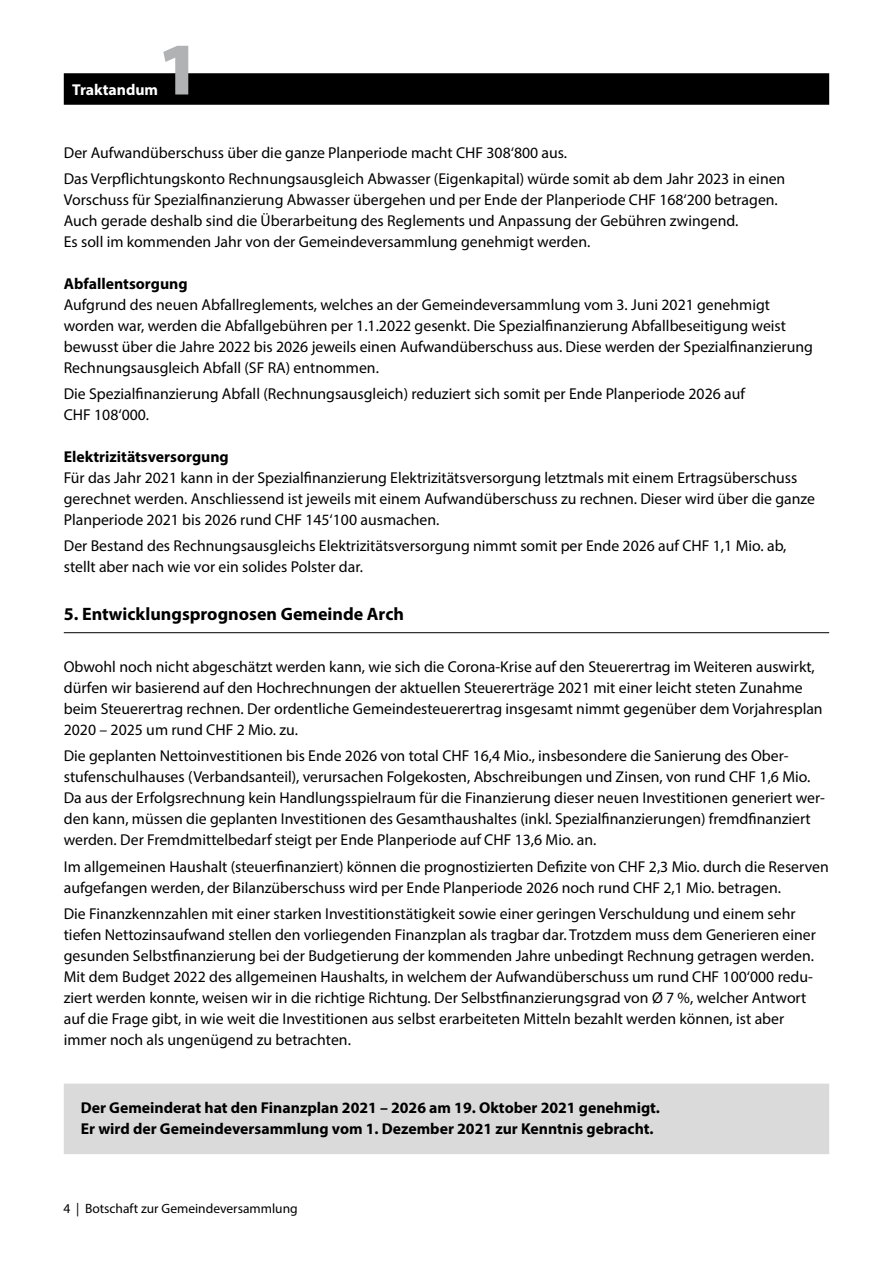
<style>
.page{position:relative;width:893px;height:1263px;background:#fff}
.page>*{position:absolute;margin:0;border:0;box-sizing:border-box;transform-origin:0 0}
.t1{font:900 75px "Myriad Pro";color:#b1b2b3}
.t2{font:700 18px "Myriad Pro";color:#000}
.t3{font:15.75px/21px "Myriad Pro";color:#000}
.t4{font:700 15.75px/21px "Myriad Pro";color:#000}
.t5{font:700 15.75px "Myriad Pro";color:#fff}
.t6{font:13.5px "Myriad Pro";color:#000}
</style>
<div class="page">
<div style="left:64px;top:73px;width:765px;height:32px;background:#000"></div>
<hr style="left:64px;top:632px;width:765px;height:1px;background:#000">
<div style="left:64px;top:1083px;width:765px;height:71px;background:#dadada"></div>
<h1 class="t1" style="left:158px;top:19px;width:44px">1</h1>
<p class="t5" style="left:72px;top:79px;width:87px">Traktandum</p>
<p class="t3" style="left:64px;top:139px;width:723px;line-height:26.2px">Der Aufwandüberschuss über die ganze Planperiode macht CHF 308‘800 aus.<br>Das Verpflichtungskonto Rechnungsausgleich Abwasser (Eigenkapital) würde somit ab dem Jahr 2023 in einen</p>
<p class="t3" style="left:64px;top:189px;width:716px">Vorschuss für Spezialfinanzierung Abwasser übergehen und per Ende der Planperiode CHF 168‘200 betragen.<br>Auch gerade deshalb sind die Überarbeitung des Reglements und Anpassung der Gebühren zwingend.<br>Es soll im kommenden Jahr von der Gemeindeversammlung genehmigt werden.</p>
<p class="t4" style="left:64px;top:272px;width:125px">Abfallentsorgung</p>
<p class="t3" style="left:64px;top:294px;width:751px">Aufgrund des neuen Abfallreglements, welches an der Gemeindeversammlung vom 3. Juni 2021 genehmigt worden war, werden die Abfallgebühren per 1.1.2022 gesenkt. Die Spezialfinanzierung Abfallbeseitigung weist bewusst über die Jahre 2022 bis 2026 jeweils einen Aufwandüberschuss aus. Diese werden der Spezialfinanzierung Rechnungsausgleich Abfall (SF RA) entnommen.</p>
<p class="t3" style="left:64px;top:383px;width:683px">Die Spezialfinanzierung Abfall (Rechnungsausgleich) reduziert sich somit per Ende Planperiode 2026 auf<br>CHF 108‘000.</p>
<p class="t4" style="left:64px;top:446px;width:167px">Elektrizitätsversorgung</p>
<p class="t3" style="left:64px;top:467px;width:753px">Für das Jahr 2021 kann in der Spezialfinanzierung Elektrizitätsversorgung letztmals mit einem Ertragsüberschuss gerechnet werden. Anschliessend ist jeweils mit einem Aufwandüberschuss zu rechnen. Dieser wird über die ganze<br>Planperiode 2021 bis 2026 rund CHF 145‘100 ausmachen.</p>
<p class="t3" style="left:64px;top:535px;width:724px">Der Bestand des Rechnungsausgleichs Elektrizitätsversorgung nimmt somit per Ende 2026 auf CHF 1,1 Mio. ab, stellt aber nach wie vor ein solides Polster dar.</p>
<p class="t2" style="left:64px;top:602px;width:342px">5. Entwicklungsprognosen Gemeinde Arch</p>
<p class="t3" style="left:64px;top:656px;width:760px">Obwohl noch nicht abgeschätzt werden kann, wie sich die Corona-Krise auf den Steuerertrag im Weiteren auswirkt, dürfen wir basierend auf den Hochrechnungen der aktuellen Steuererträge 2021 mit einer leicht steten Zunahme beim Steuerertrag rechnen. Der ordentliche Gemeindesteuerertrag insgesamt nimmt gegenüber dem Vorjahresplan 2020 – 2025 um rund CHF 2 Mio. zu.</p>
<p class="t3" style="left:64px;top:745px;width:763px">Die geplanten Nettoinvestitionen bis Ende 2026 von total CHF 16,4 Mio., insbesondere die Sanierung des Ober&shy;stufenschulhauses (Verbandsanteil), verursachen Folgekosten, Abschreibungen und Zinsen, von rund CHF 1,6 Mio.<br>Da aus der Erfolgsrechnung kein Handlungsspielraum für die Finanzierung dieser neuen Investitionen generiert wer&shy;den kann, müssen die geplanten Investitionen des Gesamthaushaltes (inkl. Spezialfinanzierungen) fremdfinanziert werden. Der Fremdmittelbedarf steigt per Ende Planperiode auf CHF 13,6 Mio. an.</p>
<p class="t3" style="left:64px;top:855px;width:766px">Im allgemeinen Haushalt (steuerfinanziert) können die prognostizierten Defizite von CHF 2,3 Mio. durch die Reserven aufgefangen werden, der Bilanzüberschuss wird per Ende Planperiode 2026 noch rund CHF 2,1 Mio. betragen.</p>
<p class="t3" style="left:64px;top:903px;width:754px">Die Finanzkennzahlen mit einer starken Investitionstätigkeit sowie einer geringen Verschuldung und einem sehr tiefen Nettozinsaufwand stellen den vorliegenden Finanzplan als tragbar dar. Trotzdem muss dem Generieren einer gesunden Selbstfinanzierung bei der Budgetierung der kommenden Jahre unbedingt Rechnung getragen werden.<br>Mit dem Budget 2022 des allgemeinen Haushalts, in welchem der Aufwandüberschuss um rund CHF 100‘000 redu&shy;ziert werden konnte, weisen wir in die richtige Richtung. Der Selbstfinanzierungsgrad von Ø 7 %, welcher Antwort auf die Frage gibt, in wie weit die Investitionen aus selbst erarbeiteten Mitteln bezahlt werden können, ist aber immer noch als ungenügend zu betrachten.</p>
<p class="t4" style="left:81px;top:1097px;width:581px">Der Gemeinderat hat den Finanzplan 2021 – 2026 am 19. Oktober 2021 genehmigt.<br>Er wird der Gemeindeversammlung vom 1. Dezember 2021 zur Kenntnis gebracht.</p>
<p class="t6" style="left:63px;top:1200px;width:236px">4 | Botschaft zur Gemeindeversammlung</p>
</div>
